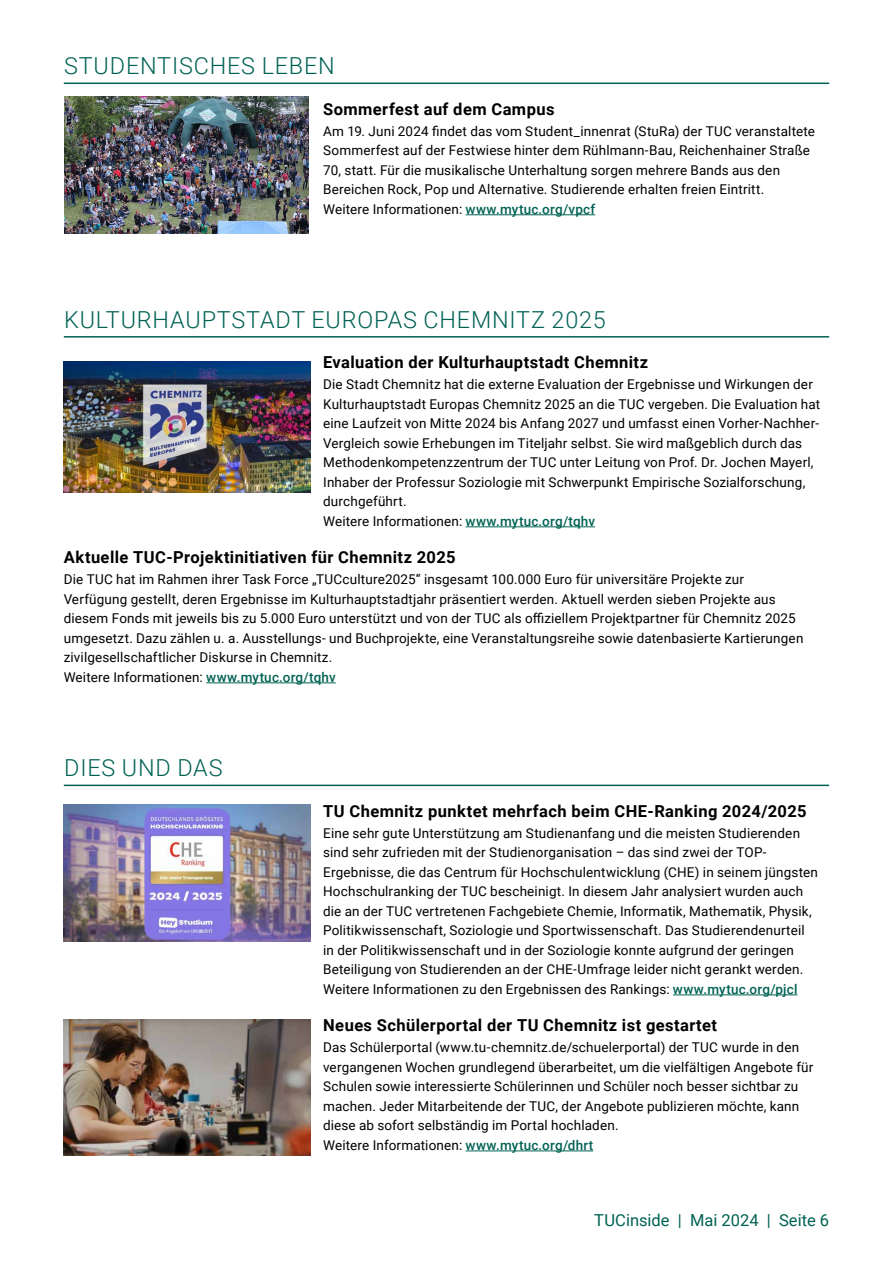
<style>
.page{position:relative;width:893px;height:1263px;background:#fff}
.page>*{position:absolute;margin:0;border:0;box-sizing:border-box;transform-origin:0 0}
.H1_Kapitel__Aus_den{font:300 23.4px "Roboto";letter-spacing:.035em;color:#006254}
.H3__Haupt-__Überschrift{font:700 16.5px "Roboto";letter-spacing:.025em;color:#000}
.t1{font:16.5px "Roboto";color:#006254}
.Fließtext_deutsch{font:13.5px/19.5px "Roboto";letter-spacing:.01em;color:#000}
.s1{font-weight:500;color:#006254}
</style>
<div class="page">
<hr style="left:64px;top:83px;width:765px;height:1px;background:#006254">
<hr style="left:64px;top:336px;width:765px;height:2px;background:#006254">
<img style="left:64px;top:361px;width:246px;height:132px">
<hr style="left:466px;top:214px;width:129px;height:1px;background:#006254">
<hr style="left:466px;top:526px;width:129px;height:1px;background:#006254">
<hr style="left:206px;top:682px;width:130px;height:1px;background:#006254">
<hr style="left:64px;top:785px;width:765px;height:1px;background:#006254">
<img style="left:64px;top:805px;width:246px;height:136px">
<img style="left:64px;top:1019px;width:246px;height:137px">
<hr style="left:673px;top:994px;width:124px;height:1px;background:#006254">
<hr style="left:466px;top:1150px;width:127px;height:1px;background:#006254">
<img style="left:64px;top:97px;width:244px;height:137px">
<h1 class="H1_Kapitel__Aus_den" style="left:64px;top:50px;width:272px">STUDENTISCHES LEBEN</h1>
<h3 class="H3__Haupt-__Überschrift" style="left:323px;top:97px;width:233px">Sommerfest auf dem Campus</h3>
<p class="Fließtext_deutsch" style="left:323px;top:121px;width:493px">Am 19. Juni 2024 findet das vom Student_innenrat (StuRa) der TUC veranstaltete Sommerfest auf der Festwiese hinter dem Rühlmann-Bau, Reichenhainer Straße 70, statt. Für die musikalische Unterhaltung sorgen mehrere Bands aus den Bereichen Rock, Pop und Alternative. Studierende erhalten freien Eintritt.</p>
<p class="Fließtext_deutsch" style="left:323px;top:199px;width:274px">Weitere Informationen: <span class="s1">www.mytuc.org/vpcf</span></p>
<h1 class="H1_Kapitel__Aus_den" style="left:64px;top:303px;width:543px">KULTURHAUPTSTADT EUROPAS CHEMNITZ 2025</h1>
<h3 class="H3__Haupt-__Überschrift" style="left:323px;top:351px;width:326px">Evaluation der Kulturhauptstadt Chemnitz</h3>
<p class="Fließtext_deutsch" style="left:323px;top:374px;width:499px">Die Stadt Chemnitz hat die externe Evaluation der Ergebnisse und Wirkungen der Kulturhauptstadt Europas Chemnitz 2025 an die TUC vergeben. Die Evaluation hat eine Laufzeit von Mitte 2024 bis Anfang 2027 und umfasst einen Vorher-Nachher-Vergleich sowie Erhebungen im Titeljahr selbst. Sie wird maßgeblich durch das Methodenkompetenzzentrum der TUC unter Leitung von Prof. Dr. Jochen Mayerl, Inhaber der Professur Soziologie mit Schwerpunkt Empirische Sozialforschung, durchgeführt.</p>
<p class="Fließtext_deutsch" style="left:323px;top:511px;width:273px">Weitere Informationen: <span class="s1">www.mytuc.org/tqhv</span></p>
<h3 class="H3__Haupt-__Überschrift" style="left:64px;top:546px;width:393px">Aktuelle TUC-Projektinitiativen für Chemnitz 2025</h3>
<p class="Fließtext_deutsch" style="left:64px;top:569px;width:741px">Die TUC hat im Rahmen ihrer Task Force „TUCculture2025“ insgesamt 100.000 Euro für universitäre Projekte zur Verfügung gestellt, deren Ergebnisse im Kulturhauptstadtjahr präsentiert werden. Aktuell werden sieben Projekte aus diesem Fonds mit jeweils bis zu 5.000 Euro unterstützt und von der TUC als offiziellem Projektpartner für Chemnitz 2025 umgesetzt. Dazu zählen u. a. Ausstellungs- und Buchprojekte, eine Veranstaltungsreihe sowie datenbasierte Kartierungen zivilgesellschaftlicher Diskurse in Chemnitz.</p>
<p class="Fließtext_deutsch" style="left:64px;top:667px;width:273px">Weitere Informationen: <span class="s1">www.mytuc.org/tqhv</span></p>
<h1 class="H1_Kapitel__Aus_den" style="left:64px;top:752px;width:160px">DIES UND DAS</h1>
<h3 class="H3__Haupt-__Überschrift" style="left:323px;top:799px;width:485px">TU Chemnitz punktet mehrfach beim CHE-Ranking 2024/2025</h3>
<p class="Fließtext_deutsch" style="left:323px;top:823px;width:496px">Eine sehr gute Unterstützung am Studienanfang und die meisten Studierenden sind sehr zufrieden mit der Studienorganisation – das sind zwei der TOP-Ergebnisse, die das Centrum für Hochschulentwicklung (CHE) in seinem jüngsten Hochschulranking der TUC bescheinigt. In diesem Jahr analysiert wurden auch die an der TUC vertretenen Fachgebiete Chemie, Informatik, Mathematik, Physik, Politikwissenschaft, Soziologie und Sportwissenschaft. Das Studierendenurteil in der Politikwissenschaft und in der Soziologie konnte aufgrund der geringen Beteiligung von Studierenden an der CHE-Umfrage leider nicht gerankt werden.</p>
<p class="Fließtext_deutsch" style="left:323px;top:979px;width:476px">Weitere Informationen zu den Ergebnissen des Rankings: <span class="s1">www.mytuc.org/pjcl</span></p>
<h3 class="H3__Haupt-__Überschrift" style="left:323px;top:1014px;width:395px">Neues Schülerportal der TU Chemnitz ist gestartet</h3>
<p class="Fließtext_deutsch" style="left:323px;top:1037px;width:492px">Das Schülerportal (www.tu-chemnitz.de/schuelerportal) der TUC wurde in den vergangenen Wochen grundlegend überarbeitet, um die vielfältigen Angebote für Schulen sowie interessierte Schülerinnen und Schüler noch besser sichtbar zu machen. Jeder Mitarbeitende der TUC, der Angebote publizieren möchte, kann diese ab sofort selbständig im Portal hochladen.</p>
<p class="Fließtext_deutsch" style="left:323px;top:1135px;width:272px">Weitere Informationen: <span class="s1">www.mytuc.org/dhrt</span></p>
<p class="t1" style="left:594px;top:1209px;width:236px">TUCinside | Mai 2024 | Seite 6</p>
</div>
